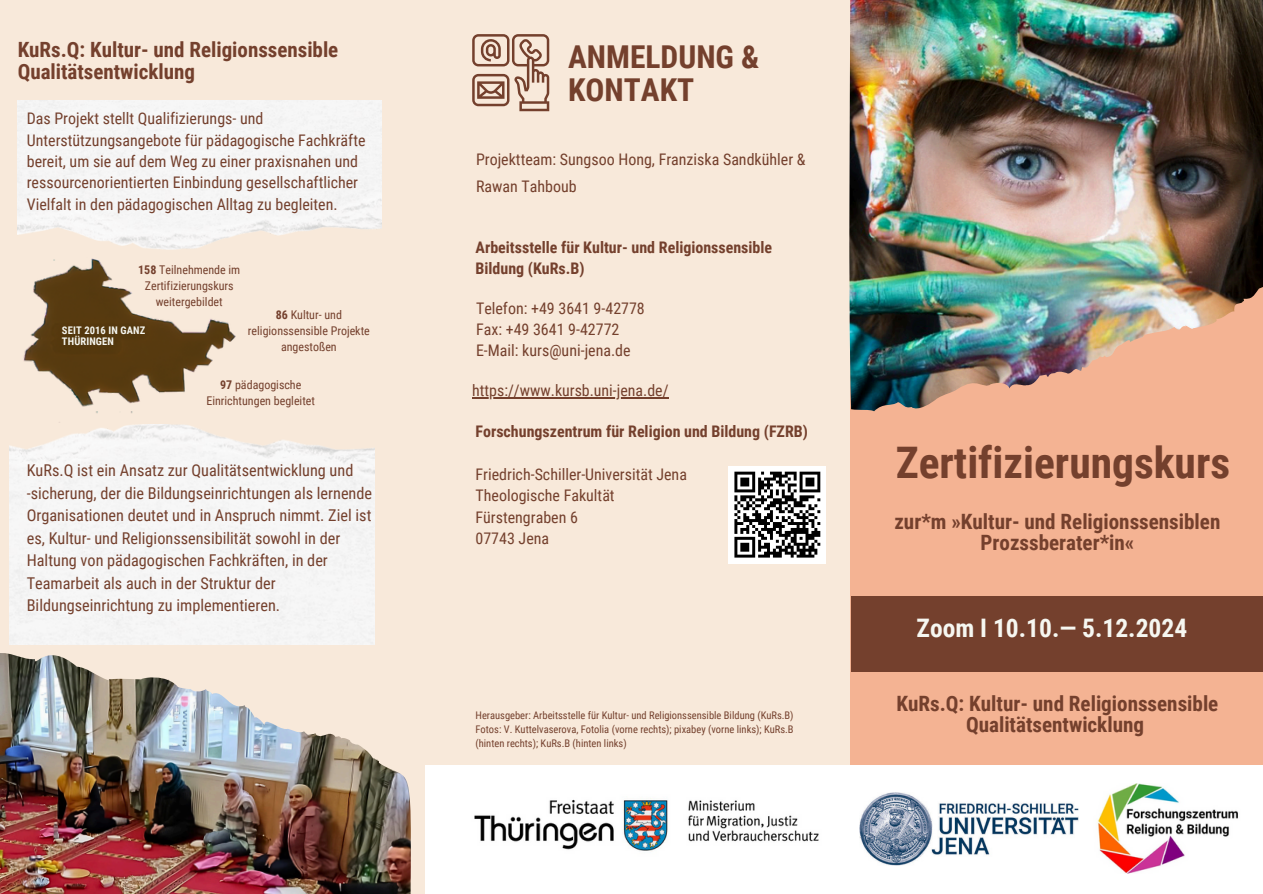
<style>
.page{position:relative;width:1263px;height:894px;background:#fff}
.page>*{position:absolute;margin:0;border:0;box-sizing:border-box;transform-origin:0 0}
.t1{font:700 43.5px "Roboto Condensed";color:#74402d}
.t2{font:700 31.5px/32.7px "Roboto Condensed";color:#74402d}
.t3{font:700 25.5px "Roboto Condensed";color:#f6f7f1}
.t4{font:700 21.15px/21.3px "Roboto Condensed";color:#74402d;text-align:center}
.t5{font:700 21px/21.3px "Roboto Condensed";color:#74402d}
.t6{font:16.2px/22.5px "Roboto Condensed";color:#74402d}
.t7{font:15.9px/21.3px "Roboto Condensed";color:#74402d}
.t8{font:700 15.9px/21.3px "Roboto Condensed";color:#74402d}
.t9{font:12px/16px "Roboto Condensed";color:#74402d;text-align:center}
.t10{font:10.5px/14px "Roboto Condensed";color:#74402d;text-align:justify}
.t11{font:700 10.5px "Roboto Condensed";letter-spacing:.01em;color:#f6f7f1}
.s1{font-weight:700}
</style>
<div class="page">
<div style="left:0;top:0;width:1263px;height:893px;background:#f8e9da"></div>
<div style="left:850px;top:243px;width:413px;height:474px;background:#f4b393"></div>
<div style="left:851px;top:595px;width:412px;height:76px;background:#74402d"></div>
<img style="left:849px;top:0;width:414px;height:411px">
<div style="left:865px;top:763px;width:398px;height:130px;background:#fff"></div>
<div style="left:850px;top:710px;width:413px;height:54px;background:#f4b393"></div>
<div style="left:425px;top:764px;width:440px;height:129px;background:#fff"></div>
<img style="left:474px;top:798px;width:345px;height:54px">
<div style="left:728px;top:465px;width:98px;height:98px;background:#fff"></div>
<svg style="left:734px;top:471px;width:87px;height:87px"></svg>
<img style="left:9px;top:258px;width:227px;height:190px">
<img style="left:10px;top:424px;width:364px;height:220px">
<img style="left:17px;top:100px;width:365px;height:150px">
<img style="left:0;top:653px;width:411px;height:240px">
<img style="left:859px;top:792px;width:220px;height:73px">
<svg style="left:472px;top:34px;width:77px;height:77px"></svg>
<hr style="left:472px;top:397px;width:197px;height:1px;background:#74402d">
<img style="left:1097px;top:783px;width:141px;height:90px">
<p class="t5" style="left:18px;top:39px;width:322px">KuRs.Q: Kultur- und Religionssensible<br>Qualitätsentwicklung</p>
<h6 class="t7" style="left:27px;top:108px;width:340px">Das Projekt stellt Qualifizierungs- und Unterstützungsangebote für pädagogische Fachkräfte bereit, um sie auf dem Weg zu einer praxisnahen und ressourcenorientierten Einbindung gesellschaftlicher Vielfalt in den pädagogischen Alltag zu begleiten.</h6>
<p class="t9" style="left:138px;top:261px;width:104px"><span class="s1">158</span> Teilnehmende im<br>Zertifizierungskurs weitergebildet</p>
<h6 class="t11" style="left:62px;top:324px;width:85px">SEIT 2016 IN GANZ</h6>
<p class="t11" style="left:62px;top:334px;width:53px">THÜRINGEN</p>
<p class="t9" style="left:248px;top:307px;width:123px"><span class="s1">86</span> Kultur- und religionssensible Projekte angestoßen</p>
<p class="t9" style="left:206px;top:377px;width:110px"><span class="s1">97</span> pädagogische<br>Einrichtungen begleitet</p>
<h3 class="t6" style="left:27px;top:459px;width:347px">KuRs.Q ist ein Ansatz zur Qualitätsentwicklung und -sicherung, der die Bildungseinrichtungen als lernende Organisationen deutet und in Anspruch nimmt. Ziel ist es, Kultur- und Religionssensibilität sowohl in der Haltung von pädagogischen Fachkräften, in der Teamarbeit als auch in der Struktur der Bildungseinrichtung zu implementieren.</h3>
<h6 class="t2" style="left:568px;top:41px;width:193px">ANMELDUNG &amp;<br>KONTAKT</h6>
<h6 class="t7" style="left:476px;top:145px;width:331px;line-height:27px">Projektteam: Sungsoo Hong, Franziska Sandkühler &amp;<br>Rawan Tahboub</h6>
<h6 class="t8" style="left:476px;top:236px;width:298px">Arbeitsstelle für Kultur- und Religionssensible<br>Bildung (KuRs.B)</h6>
<h5 class="t7" style="left:476px;top:297px;width:170px">Telefon: +49 3641 9-42778<br>Fax: +49 3641 9-42772<br>E-Mail: kurs@uni-jena.de</h5>
<p class="t7" style="left:472px;top:379px;width:198px">https://www.kursb.uni-jena.de/</p>
<h6 class="t8" style="left:476px;top:421px;width:334px">Forschungszentrum für Religion und Bildung (FZRB)</h6>
<p class="t7" style="left:476px;top:463px;width:213px">Friedrich-Schiller-Universität Jena<br>Theologische Fakultät<br>Fürstengraben 6<br>07743 Jena</p>
<p class="t10" style="left:476px;top:708px;width:320px">Herausgeber: Arbeitsstelle für Kultur- und Religionssensible Bildung (KuRs.B)<br>Fotos: V. Kuttelvaserova, Fotolia (vorne rechts); pixabey (vorne links); KuRs.B (hinten rechts); KuRs.B (hinten links)</p>
<h5 class="t1" style="left:896px;top:438px;width:336px">Zertifizierungskurs</h5>
<p class="t4" style="left:894px;top:511px;width:327px">zur*m »Kultur- und Religionssensiblen<br>Prozssberater*in«</p>
<h2 class="t3" style="left:917px;top:613px;width:272px">Zoom I 10.10.— 5.12.2024</h2>
<h4 class="t4" style="left:896px;top:692px;width:323px">KuRs.Q: Kultur- und Religionssensible<br>Qualitätsentwicklung</h4>
</div>
